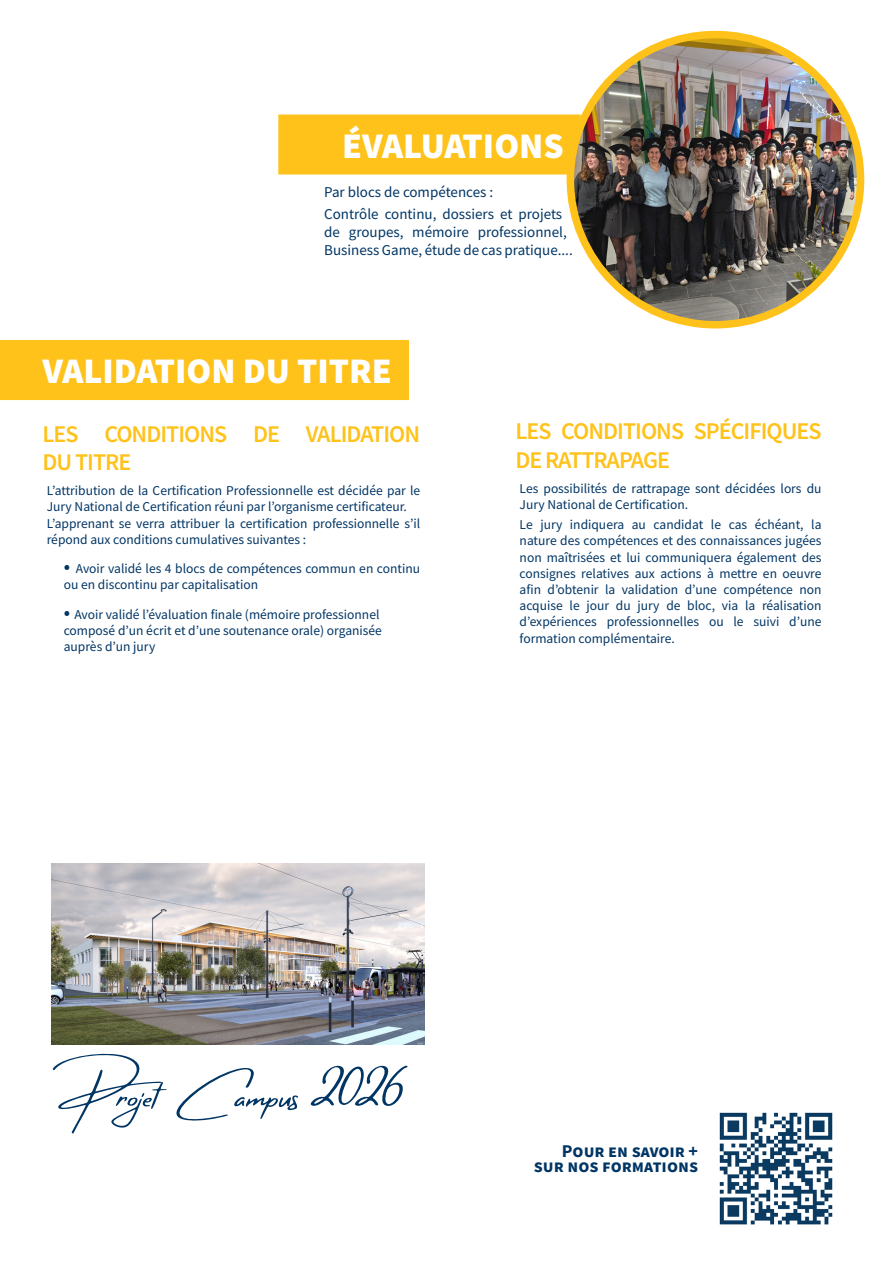
<style>
.page{position:relative;width:893px;height:1263px;background:#fff}
.page>*{position:absolute;margin:0;border:0;box-sizing:border-box;transform-origin:0 0}
.t1{font:60px "Amsterdam Signature Four";color:#003564}
.t2{font:900 36px "Source Sans Pro";color:#fff}
.Titre_fin{font:600 24px/28.8px "Source Sans Pro";letter-spacing:-.04em;color:#fec21a}
.t3{font:700 18px "Source Sans Pro";color:#003564}
.Titre_fin-2{font:15px/18px "Source Sans Pro";color:#003564}
.Titre_fin-3{font:13.5px/16.2px "Source Sans Pro";color:#003564}
.s1{font-size:21px}
</style>
<div class="page">
<div style="left:278px;top:115px;width:303px;height:60px;background:#fec21a"></div>
<div style="left:0;top:340px;width:409px;height:60px;background:#fec21a"></div>
<img style="left:719px;top:1112px;width:114px;height:113px">
<img style="left:51px;top:863px;width:373px;height:182px">
<img style="left:570px;top:35px;width:290px;height:290px;border-radius:145px">
<div style="left:567px;top:31px;width:297px;height:297px;border:8px solid #fec21a;border-radius:50%"></div>
<p class="t2" style="left:342px;top:121px;width:223px">ÉVALUATIONS</p>
<p class="Titre_fin-2" style="left:324px;top:183px;width:170px">Par blocs de compétences :</p>
<p class="Titre_fin-2" style="left:324px;top:205px;width:250px">Contrôle continu, dossiers et projets de groupes, mémoire professionnel,<br>Business Game, étude de cas pratique....</p>
<p class="t2" style="left:43px;top:346px;width:351px">VALIDATION DU TITRE</p>
<p class="Titre_fin" style="left:43px;top:419px;width:379px">LES CONDITIONS DE VALIDATION<br>DU TITRE</p>
<p class="Titre_fin-3" style="left:47px;top:482px;width:375px">L’attribution de la Certification Professionnelle est décidée par le<br>Jury National de Certification réuni par l’organisme certificateur.</p>
<p class="Titre_fin-3" style="left:47px;top:515px;width:375px">L’apprenant se verra attribuer la certification professionnelle s’il répond aux conditions cumulatives suivantes :</p>
<p class="Titre_fin-3" style="left:64px;top:560px;width:358px"><span class="s1">•</span> Avoir validé les 4 blocs de compétences commun en continu ou en discontinu par capitalisation</p>
<p class="Titre_fin-3" style="left:64px;top:606px;width:320px"><span class="s1">•</span> Avoir validé l’évaluation finale (mémoire professionnel composé d’un écrit et d’une soutenance orale) organisée auprès d’un jury</p>
<p class="Titre_fin" style="left:515px;top:416px;width:308px">LES CONDITIONS SPÉCIFIQUES<br>DE RATTRAPAGE</p>
<p class="Titre_fin-3" style="left:520px;top:480px;width:303px">Les possibilités de rattrapage sont décidées lors du<br>Jury National de Certification.</p>
<p class="Titre_fin-3" style="left:520px;top:516px;width:303px;text-align:justify">Le jury indiquera au candidat le cas échéant, la nature des compétences et des connaissances jugées non maîtrisées et lui communiquera également des consignes relatives aux actions à mettre en oeuvre afin d’obtenir la validation d’une compétence non acquise le jour du jury de bloc, via la réalisation d’expériences professionnelles ou le suivi d’une formation complémentaire.</p>
<p class="t1" style="left:52px;top:1050px;width:355px">Projet Campus 2026</p>
<p class="t3" style="left:562px;top:1139px;width:138px">Pour en savoir +</p>
<p class="t3" style="left:534px;top:1154px;width:166px">sur nos formations</p>
</div>
